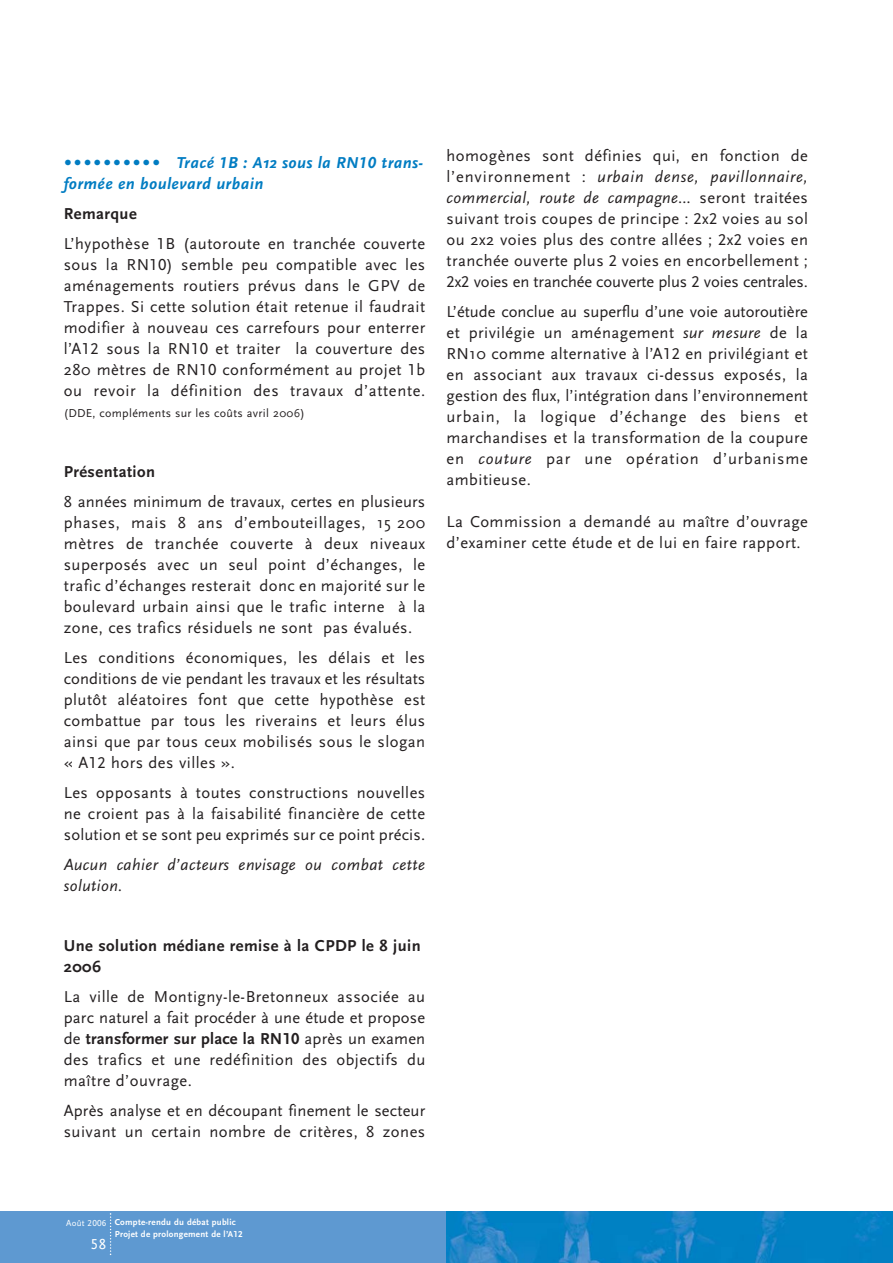
<style>
.page{position:relative;width:893px;height:1263px;background:#fff}
.page>*{position:absolute;margin:0;border:0;box-sizing:border-box;transform-origin:0 0}
.t1{font:16.5px/21px "Scala Sans";letter-spacing:.03em;color:#231f20;text-align:justify}
.t2{font:16.5px/21px "Scala Sans";letter-spacing:.01em;color:#231f20}
.t3{font:italic 700 16.5px/21px "Scala Sans";letter-spacing:.025em;color:#007cc2}
.t4{font:700 16.5px/21px "Scala Sans";letter-spacing:.03em;color:#231f20}
.t5{font:italic 16.5px/21px "Scala Sans";letter-spacing:.025em;color:#231f20}
.t6{font:15px "Scala Sans Caps";color:#fff}
.t7{font:12px "Scala Sans";letter-spacing:.03em;color:#231f20}
.t8{font:700 9px/12px "Scala Sans";letter-spacing:.03em;color:#fff}
.t9{font:9px "Scala Sans";color:#fff}
.s1{font-weight:400;font-style:normal;font-size:24px}
.s2{font-family:"Scala Sans Figures"}
.s3{font-weight:700}
.s4{font-family:"Scala Sans Caps"}
.s5{font-family:"Scala Sans Figures";font-weight:700}
.s6{font-style:italic}
</style>
<div class="page">
<div style="left:0;top:1212px;width:893px;height:51px;background:#5e99d1"></div>
<img style="left:446px;top:1212px;width:447px;height:51px">
<svg style="left:110px;top:1213px;width:1px;height:42px"></svg>
<p class="t3" style="left:64px;top:153px;width:361px"><span class="s1">••••••••••</span> Tracé <span class="s2">1</span>B : A12 sous la RN<span class="s2">10</span> trans&shy;formée en boulevard urbain</p>
<p class="t1" style="left:64px;top:199px;width:363px;line-height:30px"><span class="s3">Remarque<br></span>L’hypothèse <span class="s4">1</span>B (autoroute en tranchée couverte</p>
<p class="t1" style="left:64px;top:255px;width:363px">sous la RN<span class="s4">10</span>) semble peu compatible avec les aménagements routiers prévus dans le GPV de Trappes. Si cette solution était retenue il faudrait modifier à nouveau ces carrefours pour enterrer l’A<span class="s4">12</span> sous la RN<span class="s4">10</span> et traiter la couverture des 280 mètres de RN<span class="s4">10</span> conformément au projet <span class="s4">1</span>b ou revoir la définition des travaux d’attente.</p>
<p class="t7" style="left:64px;top:407px;width:243px">(DDE, compléments sur les coûts avril 2006)</p>
<p class="t4" style="left:64px;top:462px;width:93px">Présentation</p>
<p class="t1" style="left:64px;top:492px;width:363px">8 années minimum de travaux, certes en plusieurs phases, mais 8 ans d’embouteillages, 15 200 mètres de tranchée couverte à deux niveaux superposés avec un seul point d’échanges, le trafic d’échanges resterait donc en majorité sur le boulevard urbain ainsi que le trafic interne à la zone, ces trafics résiduels ne sont pas évalués.</p>
<p class="t1" style="left:64px;top:648px;width:363px">Les conditions économiques, les délais et les conditions de vie pendant les travaux et les résultats plutôt aléatoires font que cette hypothèse est combattue par tous les riverains et leurs élus ainsi que par tous ceux mobilisés sous le slogan « A<span class="s4">12</span> hors des villes ».</p>
<p class="t1" style="left:64px;top:783px;width:363px">Les opposants à toutes constructions nouvelles ne croient pas à la faisabilité financière de cette solution et se sont peu exprimés sur ce point précis.</p>
<p class="t5" style="left:64px;top:856px;width:363px">Aucun cahier d’acteurs envisage ou combat cette solution.</p>
<p class="t4" style="left:64px;top:936px;width:358px">Une solution médiane remise à la CPDP le 8 juin<br>2006</p>
<p class="t1" style="left:64px;top:987px;width:363px">La ville de Montigny-le-Bretonneux associée au parc naturel a fait procéder à une étude et propose de <span class="s3">transformer sur place la RN</span><span class="s5">10</span> après un examen des trafics et une redéfinition des objectifs du maître d’ouvrage.</p>
<p class="t2" style="left:64px;top:1101px;width:363px">Après analyse et en découpant finement le secteur suivant un certain nombre de critères, 8 zones</p>
<p class="t1" style="left:446px;top:146px;width:363px">homogènes sont définies qui, en fonction de l’environnement : <span class="s6">urbain dense, pavillonnaire, commercial, route de campagne…</span> seront traitées suivant trois coupes de principe : <span class="s4">2</span>x<span class="s4">2</span> voies au sol ou 2x2 voies plus des contre allées ; <span class="s4">2</span>x<span class="s4">2</span> voies en tranchée ouverte plus <span class="s4">2</span> voies en encorbellement ; <span class="s4">2</span>x<span class="s4">2</span> voies en tranchée couverte plus <span class="s4">2</span> voies centrales.</p>
<p class="t1" style="left:446px;top:302px;width:363px">L’étude conclue au superflu d’une voie autoroutière et privilégie un aménagement <span class="s6">sur mesure</span> de la RN10 comme alternative à l’A<span class="s4">12</span> en privilégiant et en associant aux travaux ci-dessus exposés, la gestion des flux, l’intégration dans l’environnement urbain, la logique d’échange des biens et marchandises et la transformation de la coupure en <span class="s6">couture</span> par une opération d’urbanisme ambitieuse.</p>
<p class="t1" style="left:446px;top:512px;width:363px">La Commission a demandé au maître d’ouvrage d’examiner cette étude et de lui en faire rapport.</p>
<p class="t9" style="left:66px;top:1218px;width:42px">Août <span class="s4">2006</span></p>
<p class="t6" style="left:91px;top:1235px;width:17px">58</p>
<p class="t8" style="left:115px;top:1217px;width:129px">Compte-rendu du débat public<br>Projet de prolongement de l’A<span class="s2">12</span></p>
</div>
